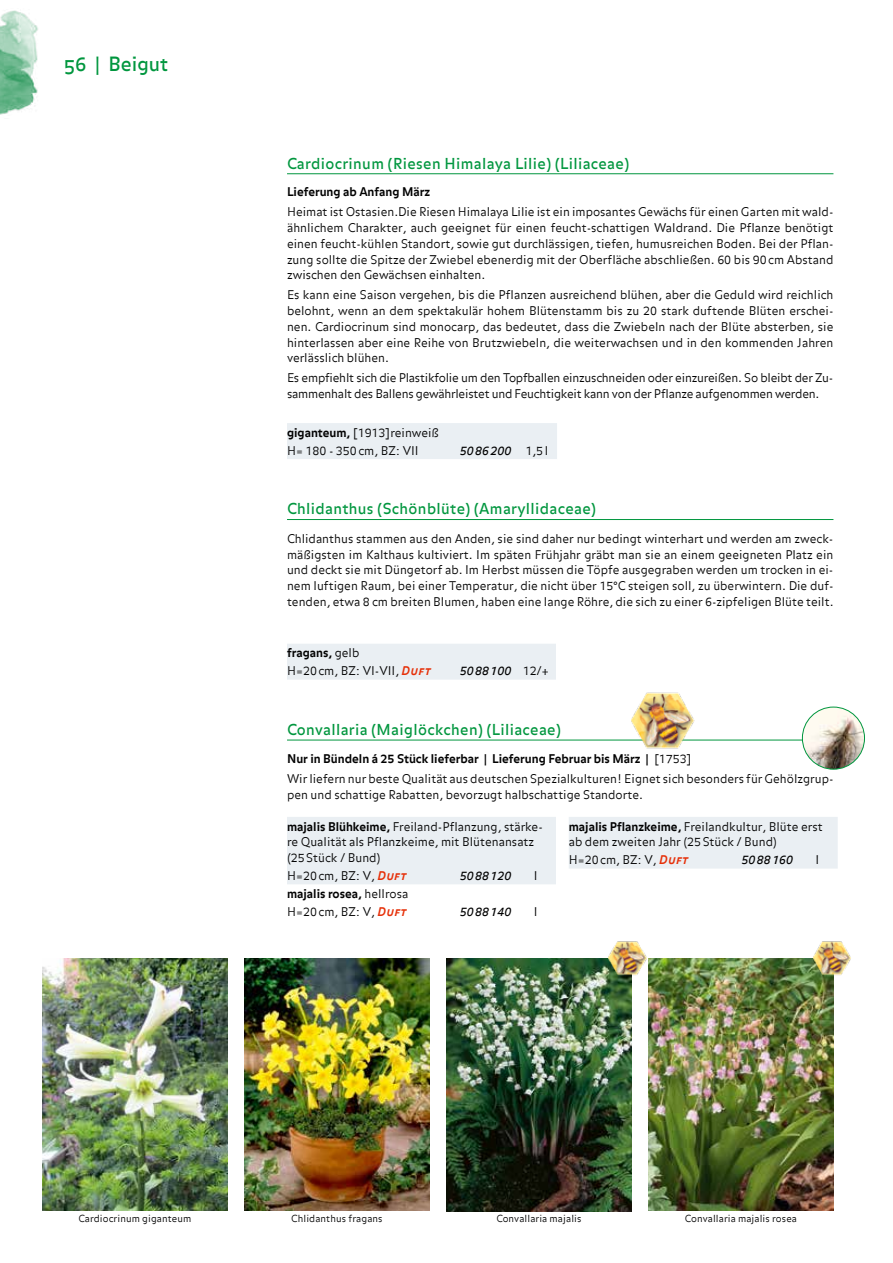
<style>
.page{position:relative;width:893px;height:1263px;background:#fff}
.page>*{position:absolute;margin:0;border:0;box-sizing:border-box;transform-origin:0 0}
.t1{font:19.5px "Balance OT";color:#00963e}
.t2{font:15px "Balance OT";letter-spacing:.025em;color:#00963e}
.t3{font:300 12px/15.8px "Balance";color:#000}
.t4{font:300 12px/15.8px "Balance";letter-spacing:-.02em;color:#000}
.t5{font:italic 12px "Balance";color:#000}
.t6{font:700 12px "Balance";color:#000}
.t7{font:300 9.75px "Balance";letter-spacing:.01em;color:#000}
.s1{font-weight:700}
.s2{font-weight:300;font-style:normal}
.s3{font-family:"Balance Bold Caps";font-weight:400;font-style:italic;color:#e63009}
</style>
<div class="page">
<img style="left:0;top:10px;width:38px;height:105px">
<hr style="left:287px;top:173px;width:546px;height:1px;background:#00963e">
<div style="left:287px;top:423px;width:270px;height:36px;background:#eaeff3"></div>
<img style="left:43px;top:959px;width:184px;height:252px">
<hr style="left:287px;top:740px;width:546px;height:1px;background:#00963e">
<div style="left:287px;top:817px;width:269px;height:67px;background:#eaeff3"></div>
<img style="left:802px;top:707px;width:62px;height:62px;border-radius:31px">
<div style="left:802px;top:707px;width:63px;height:63px;border:1px solid #00963e;border-radius:50%"></div>
<img style="left:446px;top:959px;width:185px;height:252px">
<img style="left:649px;top:958px;width:184px;height:253px">
<div style="left:569px;top:817px;width:269px;height:52px;background:#eaeff3"></div>
<img style="left:608px;top:941px;width:39px;height:38px">
<img style="left:813px;top:941px;width:38px;height:38px">
<img style="left:631px;top:692px;width:67px;height:57px">
<hr style="left:287px;top:519px;width:546px;height:1px;background:#00963e">
<div style="left:287px;top:644px;width:269px;height:36px;background:#eaeff3"></div>
<img style="left:244px;top:959px;width:185px;height:252px">
<h1 class="t1" style="left:64px;top:53px;width:106px">56 | Beigut</h1>
<p class="t2" style="left:287px;top:154px;width:344px">Cardiocrinum (Riesen Himalaya Lilie) (Liliaceae)</p>
<p class="t6" style="left:287px;top:185px;width:145px">Lieferung ab Anfang März</p>
<p class="t3" style="left:287px;top:205px;width:548px;text-align:justify">Heimat ist Ostasien.Die Riesen Himalaya Lilie ist ein imposantes Gewächs für einen Garten mit wald&shy;ähnlichem Charakter, auch geeignet für einen feucht-schattigen Waldrand. Die Pflanze benötigt einen feucht-kühlen Standort, sowie gut durchlässigen, tiefen, humusreichen Boden. Bei der Pflan&shy;zung sollte die Spitze der Zwiebel ebenerdig mit der Oberfläche abschließen. 60 bis 90cm Abstand zwischen den Gewächsen einhalten.</p>
<p class="t3" style="left:287px;top:288px;width:548px;text-align:justify">Es kann eine Saison vergehen, bis die Pflanzen ausreichend blühen, aber die Geduld wird reichlich belohnt, wenn an dem spektakulär hohem Blütenstamm bis zu 20 stark duftende Blüten erschei&shy;nen. Cardiocrinum sind monocarp, das bedeutet, dass die Zwiebeln nach der Blüte absterben, sie hinterlassen aber eine Reihe von Brutzwiebeln, die weiterwachsen und in den kommenden Jahren verlässlich blühen.</p>
<p class="t4" style="left:287px;top:371px;width:548px">Es empfiehlt sich die Plastikfolie um den Topfballen einzuschneiden oder einzureißen. So bleibt der Zu&shy;sammenhalt des Ballens gewährleistet und Feuchtigkeit kann von der Pflanze aufgenommen werden.</p>
<p class="t3" style="left:287px;top:424px;width:153px;line-height:18px"><span class="s1">giganteum,</span> [1913]reinweiß<br>H= 180 - 350cm, BZ: VII</p>
<p class="t5" style="left:460px;top:443px;width:90px">5086200 <span class="s2">1,5l</span></p>
<p class="t2" style="left:287px;top:500px;width:310px">Chlidanthus (Schönblüte) (Amaryllidaceae)</p>
<p class="t3" style="left:287px;top:531px;width:548px;text-align:justify">Chlidanthus stammen aus den Anden, sie sind daher nur bedingt winterhart und werden am zweck&shy;mäßigsten im Kalthaus kultiviert. Im späten Frühjahr gräbt man sie an einem geeigneten Platz ein und deckt sie mit Düngetorf ab. Im Herbst müssen die Töpfe ausgegraben werden um trocken in ei&shy;nem luftigen Raum, bei einer Temperatur, die nicht über 15°C steigen soll, zu überwintern. Die duf&shy;tenden, etwa 8 cm breiten Blumen, haben eine lange Röhre, die sich zu einer 6-zipfeligen Blüte teilt.</p>
<p class="t3" style="left:287px;top:645px;width:145px;line-height:18px"><span class="s1">fragans,</span> gelb<br>H=20cm, BZ: VI-VII, <span class="s3">Duft</span></p>
<p class="t5" style="left:460px;top:664px;width:91px">5088100 <span class="s2">12/+</span></p>
<p class="t2" style="left:287px;top:720px;width:275px">Convallaria (Maiglöckchen) (Liliaceae)</p>
<p class="t3" style="left:287px;top:750px;width:548px;line-height:20px"><span class="s1">Nur in Bündeln á 25 Stück lieferbar | Lieferung Februar bis März |</span> [1753]<br>Wir liefern nur beste Qualität aus deutschen Spezialkulturen! Eignet sich besonders für Gehölzgrup-</p>
<p class="t3" style="left:287px;top:788px;width:357px">pen und schattige Rabatten, bevorzugt halbschattige Standorte.</p>
<p class="t3" style="left:287px;top:819px;width:257px"><span class="s1">majalis Blühkeime,</span> Freiland-Pflanzung, stärke&shy;re Qualität als Pflanzkeime, mit Blütenansatz (25Stück / Bund)</p>
<p class="t3" style="left:287px;top:869px;width:121px">H=20cm, BZ: V, <span class="s3">Duft</span></p>
<p class="t5" style="left:460px;top:869px;width:53px">5088120</p>
<p class="t3" style="left:534px;top:869px;width:5px">I</p>
<p class="t3" style="left:287px;top:885px;width:123px;line-height:18px"><span class="s1">majalis rosea,</span> hellrosa<br>H=20cm, BZ: V, <span class="s3">Duft</span></p>
<p class="t5" style="left:460px;top:905px;width:53px">5088140</p>
<p class="t3" style="left:534px;top:905px;width:5px">I</p>
<p class="t3" style="left:569px;top:819px;width:255px"><span class="s1">majalis Pflanzkeime,</span> Freilandkultur, Blüte erst ab dem zweiten Jahr (25Stück / Bund)</p>
<p class="t3" style="left:569px;top:853px;width:121px">H=20cm, BZ: V, <span class="s3">Duft</span></p>
<p class="t5" style="left:741px;top:853px;width:53px">5088160</p>
<p class="t3" style="left:816px;top:853px;width:5px">I</p>
<p class="t7" style="left:79px;top:1212px;width:114px">Cardiocrinum giganteum</p>
<p class="t7" style="left:291px;top:1212px;width:93px">Chlidanthus fragans</p>
<p class="t7" style="left:496px;top:1213px;width:87px">Convallaria majalis</p>
<p class="t7" style="left:685px;top:1212px;width:114px">Convallaria majalis rosea</p>
</div>
